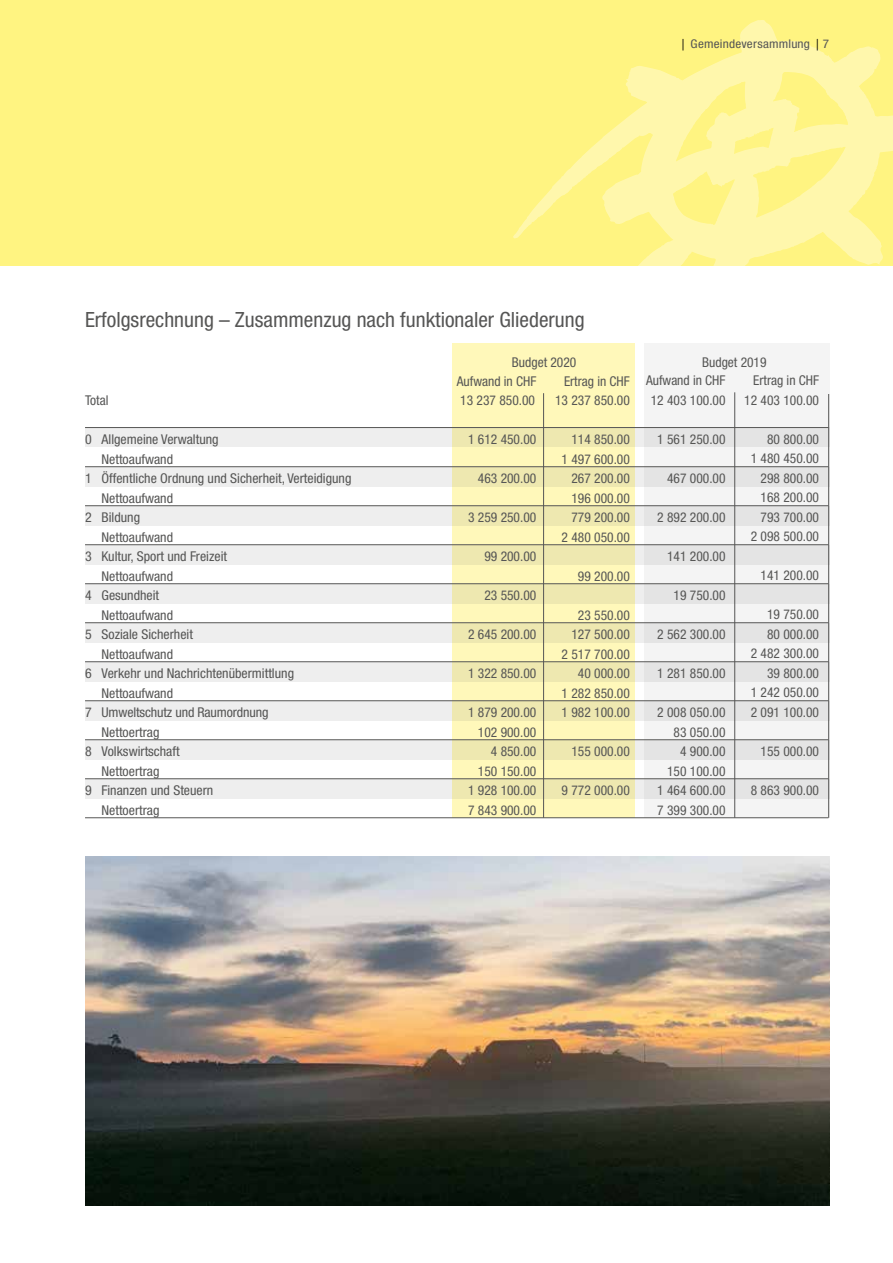
<style>
.page{position:relative;width:893px;height:1263px;background:#fff}
.page>*{position:absolute;margin:0;border:0;box-sizing:border-box;transform-origin:0 0}
.t1{font:condensed 21px "Helvetica Neue LT";color:#565655}
.t2{font:condensed 13.5px/19.5px "Helvetica Neue LT";color:#565655;text-align:right}
.t3{font:condensed 12px "Helvetica Neue LT";letter-spacing:.015em;color:#565655;scale:1.1 1}
.s1{font-family:"Meta Cond";font-stretch:normal;color:#000}
</style>
<div class="page">
<div style="left:0;top:0;width:893px;height:266px;background:#fff481"></div>
<svg style="left:513px;top:20px;width:380px;height:246px"></svg>
<div style="left:644px;top:343px;width:185px;height:475px;background:#f4f4f4"></div>
<div style="left:452px;top:343px;width:183px;height:475px;background:#fff8ba"></div>
<hr style="left:85px;top:427px;width:743px;height:1px;background:#565655">
<hr style="left:85px;top:466px;width:743px;height:1px;background:#565655">
<hr style="left:85px;top:505px;width:743px;height:1px;background:#565655">
<hr style="left:85px;top:544px;width:743px;height:1px;background:#565655">
<hr style="left:85px;top:583px;width:743px;height:1px;background:#565655">
<hr style="left:85px;top:622px;width:743px;height:1px;background:#565655">
<hr style="left:85px;top:661px;width:743px;height:1px;background:#565655">
<hr style="left:85px;top:700px;width:743px;height:1px;background:#565655">
<hr style="left:85px;top:739px;width:743px;height:1px;background:#565655">
<hr style="left:85px;top:778px;width:743px;height:1px;background:#565655">
<hr style="left:85px;top:817px;width:743px;height:1px;background:#565655">
<hr style="left:543px;top:393px;width:1px;height:425px;background:#565655">
<hr style="left:734px;top:392px;width:1px;height:426px;background:#565655">
<hr style="left:828px;top:394px;width:1px;height:424px;background:#565655">
<svg style="left:85px;top:467px;width:744px;height:20px"></svg>
<svg style="left:85px;top:506px;width:744px;height:20px"></svg>
<svg style="left:85px;top:545px;width:744px;height:20px"></svg>
<svg style="left:85px;top:584px;width:744px;height:20px"></svg>
<svg style="left:85px;top:623px;width:744px;height:20px"></svg>
<svg style="left:85px;top:662px;width:744px;height:20px"></svg>
<svg style="left:85px;top:701px;width:744px;height:20px"></svg>
<svg style="left:85px;top:740px;width:744px;height:20px"></svg>
<svg style="left:85px;top:779px;width:744px;height:20px"></svg>
<img style="left:85px;top:857px;width:744px;height:348px">
<svg style="left:85px;top:428px;width:744px;height:19px"></svg>
<p class="t3" style="left:682px;top:37px;width:135px"><span class="s1">|</span> Gemeindeversammlung <span class="s1">|</span> 7</p>
<h1 class="t1" style="left:85px;top:307px;width:501px">Erfolgsrechnung – Zusammenzug nach funktionaler Gliederung</h1>
<p class="t2" style="left:512px;top:353px;width:66px">Budget 2020</p>
<p class="t2" style="left:702px;top:353px;width:66px">Budget 2019</p>
<p class="t2" style="left:457px;top:371px;width:81px">Aufwand in CHF</p>
<p class="t2" style="left:85px;top:390px;width:25px">Total</p>
<p class="t2" style="left:460px;top:390px;width:76px">13 237 850.00</p>
<p class="t2" style="left:468px;top:429px;width:70px">1 612 450.00</p>
<p class="t2" style="left:478px;top:468px;width:60px">463 200.00</p>
<p class="t2" style="left:468px;top:507px;width:70px">3 259 250.00</p>
<p class="t2" style="left:484px;top:546px;width:53px">99 200.00</p>
<p class="t2" style="left:484px;top:585px;width:53px">23 550.00</p>
<p class="t2" style="left:468px;top:624px;width:70px">2 645 200.00</p>
<p class="t2" style="left:468px;top:663px;width:70px">1 322 850.00</p>
<p class="t2" style="left:468px;top:702px;width:70px">1 879 200.00<br>102 900.00<br>4 850.00<br>150 150.00<br>1 928 100.00<br>7 843 900.00</p>
<p class="t2" style="left:85px;top:429px;width:135px">0 Allgemeine Verwaltung</p>
<p class="t2" style="left:102px;top:449px;width:73px">Nettoaufwand</p>
<p class="t2" style="left:85px;top:468px;width:268px">1 Öffentliche Ordnung und Sicherheit, Verteidigung</p>
<p class="t2" style="left:102px;top:488px;width:73px">Nettoaufwand</p>
<p class="t2" style="left:85px;top:507px;width:57px">2 Bildung</p>
<p class="t2" style="left:102px;top:527px;width:73px">Nettoaufwand</p>
<p class="t2" style="left:85px;top:546px;width:144px">3 Kultur, Sport und Freizeit</p>
<p class="t2" style="left:102px;top:566px;width:73px">Nettoaufwand</p>
<p class="t2" style="left:85px;top:585px;width:76px">4 Gesundheit</p>
<p class="t2" style="left:102px;top:605px;width:73px">Nettoaufwand</p>
<p class="t2" style="left:85px;top:624px;width:109px">5 Soziale Sicherheit</p>
<p class="t2" style="left:102px;top:644px;width:73px">Nettoaufwand</p>
<p class="t2" style="left:85px;top:663px;width:211px">6 Verkehr und Nachrichtenübermittlung</p>
<p class="t2" style="left:102px;top:683px;width:73px">Nettoaufwand</p>
<p class="t2" style="left:85px;top:702px;width:185px">7 Umweltschutz und Raumordnung</p>
<p class="t2" style="left:102px;top:722px;width:60px">Nettoertrag</p>
<p class="t2" style="left:85px;top:741px;width:96px">8 Volkswirtschaft</p>
<p class="t2" style="left:102px;top:761px;width:60px">Nettoertrag</p>
<p class="t2" style="left:85px;top:780px;width:130px">9 Finanzen und Steuern</p>
<p class="t2" style="left:102px;top:800px;width:60px">Nettoertrag</p>
<p class="t2" style="left:555px;top:371px;width:76px">Ertrag in CHF<br>13 237 850.00</p>
<p class="t2" style="left:562px;top:429px;width:70px">114 850.00<br>1 497 600.00<br>267 200.00<br>196 000.00<br>779 200.00<br>2 480 050.00</p>
<p class="t2" style="left:578px;top:566px;width:53px">99 200.00</p>
<p class="t2" style="left:562px;top:605px;width:70px">23 550.00<br>127 500.00<br>2 517 700.00<br>40 000.00<br>1 282 850.00<br>1 982 100.00</p>
<p class="t2" style="left:571px;top:741px;width:60px">155 000.00</p>
<p class="t2" style="left:562px;top:780px;width:70px">9 772 000.00</p>
<p class="t2" style="left:646px;top:371px;width:81px;text-align:center">Aufwand in CHF<br>12 403 100.00</p>
<p class="t2" style="left:657px;top:429px;width:70px">1 561 250.00</p>
<p class="t2" style="left:667px;top:468px;width:60px">467 000.00</p>
<p class="t2" style="left:657px;top:507px;width:70px">2 892 200.00</p>
<p class="t2" style="left:667px;top:546px;width:60px">141 200.00</p>
<p class="t2" style="left:674px;top:585px;width:53px">19 750.00</p>
<p class="t2" style="left:657px;top:624px;width:70px">2 562 300.00</p>
<p class="t2" style="left:657px;top:663px;width:70px">1 281 850.00</p>
<p class="t2" style="left:657px;top:702px;width:70px">2 008 050.00<br>83 050.00<br>4 900.00<br>150 100.00<br>1 464 600.00<br>7 399 300.00</p>
<p class="t2" style="left:744px;top:371px;width:76px">Ertrag in CHF<br>12 403 100.00</p>
<p class="t2" style="left:751px;top:429px;width:70px">80 800.00<br>1 480 450.00<br>298 800.00<br>168 200.00<br>793 700.00<br>2 098 500.00</p>
<p class="t2" style="left:761px;top:566px;width:60px">141 200.00</p>
<p class="t2" style="left:751px;top:605px;width:70px">19 750.00<br>80 000.00<br>2 482 300.00<br>39 800.00<br>1 242 050.00<br>2 091 100.00</p>
<p class="t2" style="left:761px;top:741px;width:60px">155 000.00</p>
<p class="t2" style="left:751px;top:780px;width:70px">8 863 900.00</p>
</div>
